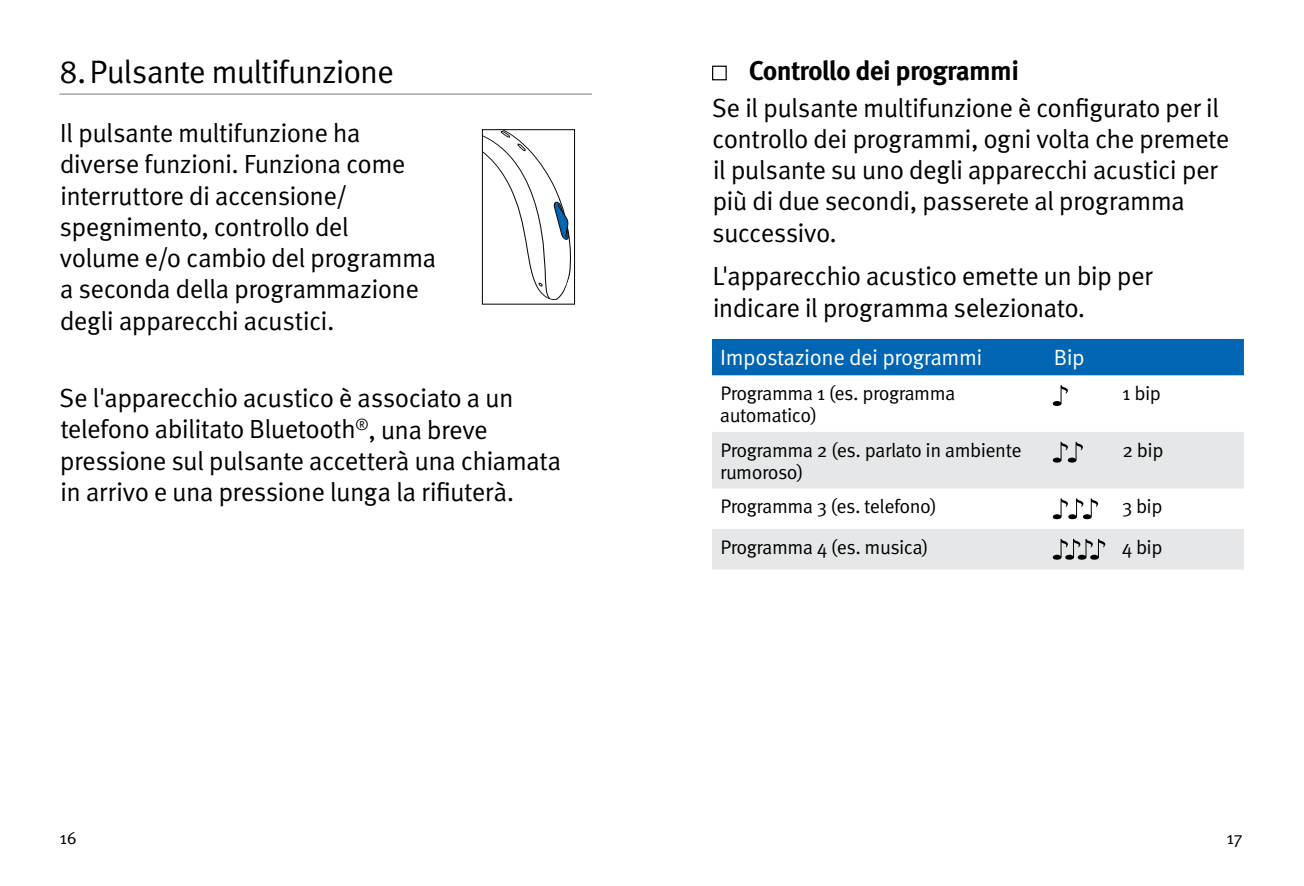
<style>
.page{position:relative;width:1304px;height:886px;background:#fff}
.page>*{position:absolute;margin:0;border:0;box-sizing:border-box;transform-origin:0 0}
.t1{font:32.5px "Meta Pro Norm";letter-spacing:-.035em;color:#000}
.t2{font:700 27px "Meta Pro";letter-spacing:-.025em;color:#000}
.t3{font:26.25px/31.2px "Meta Pro Norm";letter-spacing:-.03em;color:#000}
.t4{font:22px "Meta Pro Norm";letter-spacing:-.02em;color:#fff}
.t5{font:19.75px/22px "Meta Pro Norm";letter-spacing:-.025em;color:#000}
.t6{font:17.5px "Meta Pro Norm";color:#000}
</style>
<div class="page">
<hr style="left:59px;top:93px;width:533px;height:2px;background:#939598">
<div style="left:712px;top:66px;width:15px;height:14px;border:1px solid #000"></div>
<div style="left:712px;top:339px;width:532px;height:36px;background:#0066b3"></div>
<svg style="left:712px;top:432px;width:532px;height:137px;fill:#e6e7e8"></svg>
<svg style="left:1053px;top:385px;width:15px;height:21px"></svg>
<svg style="left:1053px;top:442px;width:30px;height:20px"></svg>
<svg style="left:1053px;top:498px;width:45px;height:21px"></svg>
<svg style="left:1053px;top:539px;width:52px;height:21px"></svg>
<svg style="left:484px;top:131px;width:87px;height:169px"></svg>
<div style="left:482px;top:129px;width:93px;height:175px;border:1px solid #000"></div>
<p class="t1" style="left:59px;top:54px;width:336px">8. Pulsante multifunzione</p>
<p class="t3" style="left:60px;top:117px;width:378px">Il pulsante multifunzione ha diverse funzioni. Funziona come interruttore di accensione/ spegnimento, controllo del<br>volume e/o cambio del programma a seconda della programmazione degli apparecchi acustici.</p>
<p class="t3" style="left:59px;top:382px;width:504px">Se l'apparecchio acustico è associato a un telefono abilitato Bluetooth<sup>®</sup>, una breve pressione sul pulsante accetterà una chiamata in arrivo e una pressione lunga la rifiuterà.</p>
<p class="t2" style="left:749px;top:59px;width:272px">Controllo dei programmi</p>
<p class="t3" style="left:712px;top:92px;width:519px">Se il pulsante multifunzione è configurato per il controllo dei programmi, ogni volta che premete il pulsante su uno degli apparecchi acustici per più di due secondi, passerete al programma successivo.</p>
<p class="t3" style="left:712px;top:261px;width:442px">L'apparecchio acustico emette un bip per indicare il programma selezionato.</p>
<p class="t4" style="left:720px;top:346px;width:264px">Impostazione dei programmi</p>
<p class="t4" style="left:1054px;top:346px;width:33px">Bip</p>
<p class="t5" style="left:720px;top:382px;width:237px">Programma 1 (es. programma automatico)</p>
<p class="t5" style="left:1122px;top:382px;width:40px">1 bip</p>
<p class="t5" style="left:720px;top:439px;width:303px">Programma 2 (es. parlato in ambiente rumoroso)</p>
<p class="t5" style="left:1122px;top:439px;width:43px">2 bip</p>
<p class="t5" style="left:720px;top:495px;width:218px">Programma 3 (es. telefono)</p>
<p class="t5" style="left:1122px;top:495px;width:42px">3 bip</p>
<p class="t5" style="left:720px;top:536px;width:210px">Programma 4 (es. musica)</p>
<p class="t5" style="left:1122px;top:536px;width:42px">4 bip</p>
<p class="t6" style="left:59px;top:828px;width:19px">16</p>
<p class="t6" style="left:1227px;top:828px;width:17px">17</p>
</div>
